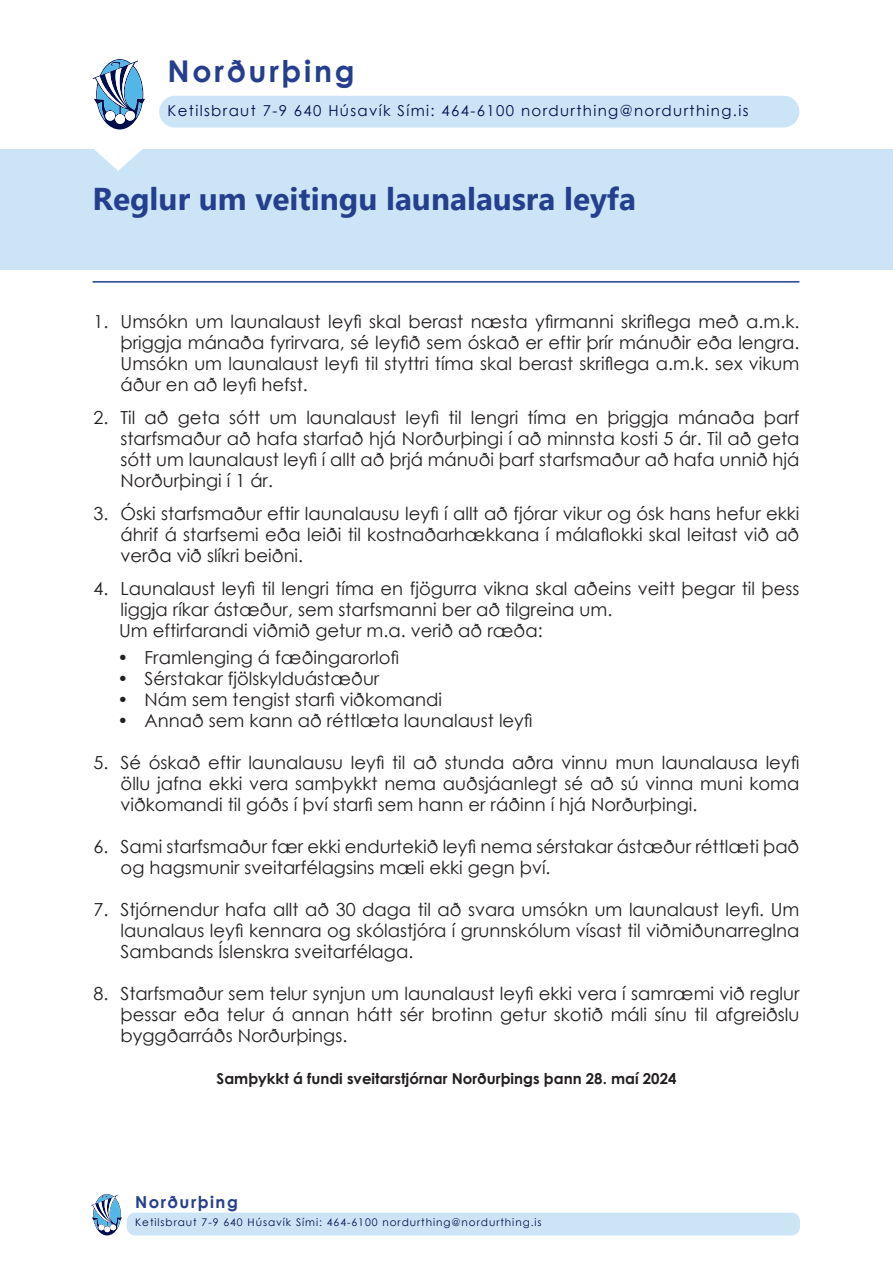
<style>
.page{position:relative;width:893px;height:1263px;background:#fff}
.page>*{position:absolute;margin:0;border:0;box-sizing:border-box;transform-origin:0 0}
.t1{font:700 31.5px "Gadugi";color:#253f8e}
.t2{font:700 30px "Century Gothic";letter-spacing:.09em;color:#253f8e}
.t3{font:18px/21px "Century Gothic";color:#231f20;text-align:justify}
.t4{font:700 16.5px "Century Gothic";letter-spacing:.09em;color:#253f8e}
.t5{font:15px "Century Gothic";letter-spacing:.09em;color:#000e4c}
.t6{font:700 15px "Century Gothic";color:#231f20}
.t7{font:10.5px "Century Gothic";letter-spacing:.09em;color:#000e4c}
</style>
<div class="page">
<div style="left:0;top:149px;width:893px;height:121px;background:#cbe5f7"></div>
<div style="left:159px;top:96px;width:640px;height:32px;background:#cbe5f7;border-radius:16px"></div>
<svg style="left:92px;top:59px;width:53px;height:113px"></svg>
<hr style="left:93px;top:281px;width:706px;height:2px;background:#253f8e">
<svg style="left:91px;top:1194px;width:31px;height:41px"></svg>
<div style="left:127px;top:1212px;width:673px;height:23px;background:#cbe5f7;border-radius:9px"></div>
<h2 class="t2" style="left:168px;top:48px;width:188px">Norðurþing</h2>
<p class="t5" style="left:168px;top:100px;width:582px">Ketilsbraut 7-9 640 Húsavík Sími: 464-6100 nordurthing@nordurthing.is</p>
<h1 class="t1" style="left:93px;top:180px;width:545px">Reglur um veitingu launalausra leyfa</h1>
<p class="t3" style="left:121px;top:311px;width:680px;text-indent:-27px">1. Umsókn um launalaust leyfi skal berast næsta yfirmanni skriflega með a.m.k. þriggja mánaða fyrirvara, sé leyfið sem óskað er eftir þrír mánuðir eða lengra.<br>Umsókn um launalaust leyfi til styttri tíma skal berast skriflega a.m.k. sex vikum áður en að leyfi hefst.</p>
<p class="t3" style="left:121px;top:407px;width:680px;text-indent:-27px">2. Til að geta sótt um launalaust leyfi til lengri tíma en þriggja mánaða þarf starfsmaður að hafa starfað hjá Norðurþingi í að minnsta kosti 5 ár. Til að geta sótt um launalaust leyfi í allt að þrjá mánuði þarf starfsmaður að hafa unnið hjá Norðurþingi í 1 ár.</p>
<p class="t3" style="left:121px;top:503px;width:680px;text-indent:-27px">3. Óski starfsmaður eftir launalausu leyfi í allt að fjórar vikur og ósk hans hefur ekki áhrif á starfsemi eða leiði til kostnaðarhækkana í málaflokki skal leitast við að verða við slíkri beiðni.</p>
<p class="t3" style="left:121px;top:578px;width:680px;text-indent:-27px">4. Launalaust leyfi til lengri tíma en fjögurra vikna skal aðeins veitt þegar til þess liggja ríkar ástæður, sem starfsmanni ber að tilgreina um.</p>
<p class="t3" style="left:119px;top:620px;width:425px">Um eftirfarandi viðmið getur m.a. verið að ræða:</p>
<p class="t3" style="left:118px;top:647px;width:283px">• Framlenging á fæðingarorlofi</p>
<p class="t3" style="left:118px;top:668px;width:263px">• Sérstakar fjölskylduástæður</p>
<p class="t3" style="left:118px;top:689px;width:326px">• Nám sem tengist starfi viðkomandi</p>
<p class="t3" style="left:118px;top:710px;width:417px">• Annað sem kann að réttlæta launalaust leyfi</p>
<p class="t3" style="left:121px;top:752px;width:680px;text-indent:-27px">5. Sé óskað eftir launalausu leyfi til að stunda aðra vinnu mun launalausa leyfi öllu jafna ekki vera samþykkt nema auðsjáanlegt sé að sú vinna muni koma viðkomandi til góðs í því starfi sem hann er ráðinn í hjá Norðurþingi.</p>
<p class="t3" style="left:121px;top:836px;width:680px;text-indent:-27px">6. Sami starfsmaður fær ekki endurtekið leyfi nema sérstakar ástæður réttlæti það og hagsmunir sveitarfélagsins mæli ekki gegn því.</p>
<p class="t3" style="left:121px;top:899px;width:680px;text-indent:-27px">7. Stjórnendur hafa allt að 30 daga til að svara umsókn um launalaust leyfi. Um launalaus leyfi kennara og skólastjóra í grunnskólum vísast til viðmiðunarreglna Sambands Íslenskra sveitarfélaga.</p>
<p class="t3" style="left:121px;top:983px;width:680px;text-indent:-27px">8. Starfsmaður sem telur synjun um launalaust leyfi ekki vera í samræmi við reglur þessar eða telur á annan hátt sér brotinn getur skotið máli sínu til afgreiðslu byggðarráðs Norðurþings.</p>
<p class="t6" style="left:217px;top:1067px;width:461px">Samþykkt á fundi sveitarstjórnar Norðurþings þann 28. maí 2024</p>
<p class="t4" style="left:135px;top:1189px;width:104px">Norðurþing</p>
<p class="t7" style="left:135px;top:1215px;width:408px">Ketilsbraut 7-9 640 Húsavík Sími: 464-6100 nordurthing@nordurthing.is</p>
</div>
